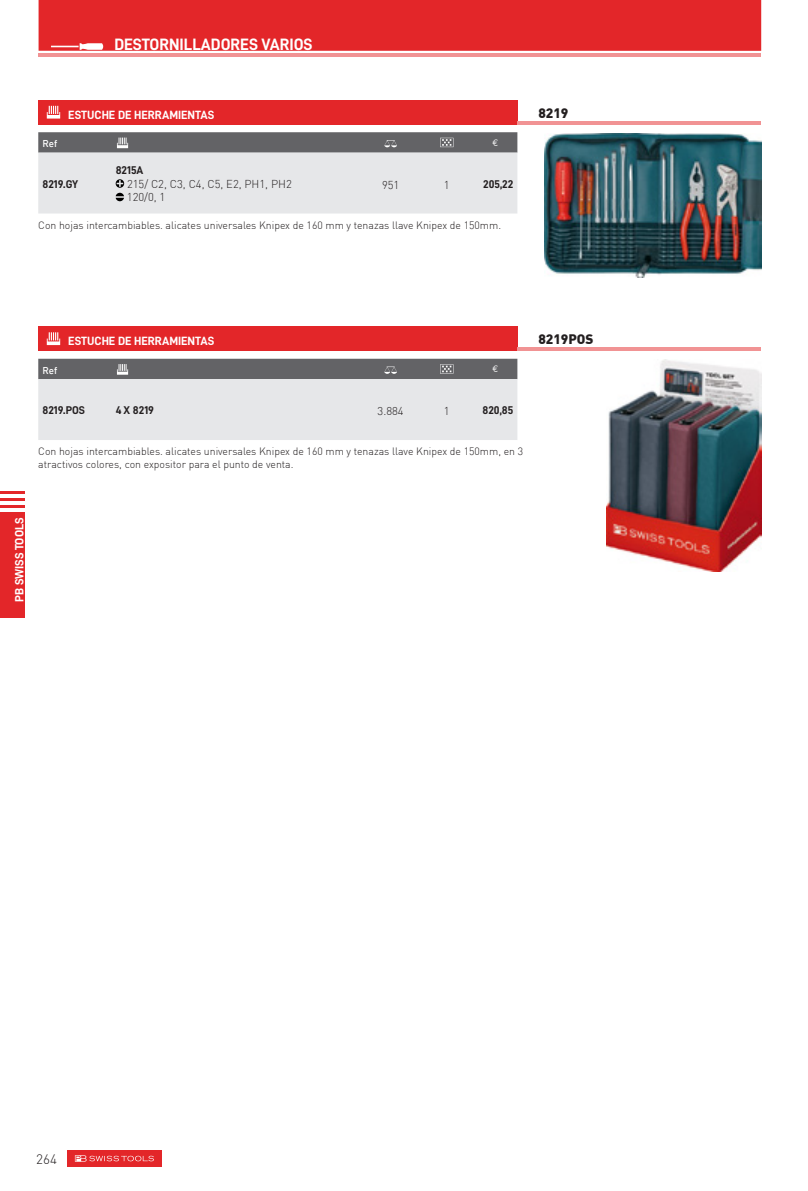
<style>
.page{position:relative;width:808px;height:1191px;background:#fff}
.page>*{position:absolute;margin:0;border:0;box-sizing:border-box;transform-origin:0 0}
.Cabecera_página_izqu{font:16.5px "D DIN Bold";color:#fff}
.Referencia_PB{font:900 13.5px "DIN";color:#231f20}
.t1{font:300 13.5px "DIN";color:#231f20}
.t2{font:12px "D DIN Bold";color:#fff}
.texto_tabla{font:300 11.25px "DIN";color:#231f20}
.Tabla_bold{font:11.25px "D DIN Bold";color:#231f20}
.Precios{font:11.25px "D DIN Bold";color:#231f20}
.t3{font:300 10.5px/12.6px "DIN";color:#231f20}
.Tabla_cabecera{font:500 9.75px "DIN";color:#fff}
</style>
<div class="page">
<div style="left:0;top:491px;width:25px;height:126px;background:#e32629"></div>
<div style="left:67px;top:1149px;width:95px;height:17px;background:#e32629"></div>
<svg style="left:75px;top:1155px;width:79px;height:6px"></svg>
<hr style="left:39px;top:53px;width:722px;height:3px;background:#f19394">
<div style="left:39px;top:0;width:722px;height:51px;background:#e32629"></div>
<hr style="left:0;top:494px;width:29px;height:3px;background:#fff">
<hr style="left:0;top:501px;width:29px;height:3px;background:#fff">
<hr style="left:0;top:509px;width:29px;height:3px;background:#fff">
<svg style="left:51px;top:43px;width:52px;height:7px"></svg>
<div style="left:38px;top:100px;width:479px;height:24px;background:#e32629"></div>
<svg style="left:47px;top:106px;width:13px;height:13px"></svg>
<div style="left:38px;top:326px;width:479px;height:25px;background:#e32629"></div>
<svg style="left:47px;top:332px;width:13px;height:13px"></svg>
<img style="left:544px;top:134px;width:217px;height:144px">
<img style="left:606px;top:359px;width:155px;height:212px">
<hr style="left:517px;top:121px;width:244px;height:3px;background:#f19394">
<hr style="left:517px;top:348px;width:244px;height:3px;background:#f19394">
<svg style="left:38px;top:132px;width:479px;height:81px;background:#c5c6c8"></svg>
<svg style="left:38px;top:359px;width:479px;height:81px;background:#c6c6c9"></svg>
<p class="Cabecera_página_izqu" style="left:114px;top:35px;width:200px">DESTORNILLADORES VARIOS</p>
<p class="t2" style="left:68px;top:108px;width:147px">ESTUCHE DE HERRAMIENTAS</p>
<p class="Tabla_cabecera" style="left:43px;top:138px;width:16px">Ref</p>
<p class="Tabla_bold" style="left:43px;top:178px;width:37px">8219.GY</p>
<p class="Tabla_bold" style="left:116px;top:164px;width:29px">8215A</p>
<p class="texto_tabla" style="left:127px;top:177px;width:166px">215/ C2, C3, C4, C5, E2, PH1, PH2</p>
<p class="texto_tabla" style="left:127px;top:190px;width:40px">120/0, 1</p>
<p class="texto_tabla" style="left:382px;top:178px;width:19px">951</p>
<p class="texto_tabla" style="left:444px;top:178px;width:7px">1</p>
<p class="Precios" style="left:483px;top:178px;width:32px">205,22</p>
<p class="t3" style="left:38px;top:218px;width:464px">Con hojas intercambiables. alicates universales Knipex de 160 mm y tenazas llave Knipex de 150mm.</p>
<p class="Referencia_PB" style="left:538px;top:104px;width:32px">8219</p>
<p class="t2" style="left:68px;top:334px;width:147px">ESTUCHE DE HERRAMIENTAS</p>
<p class="Tabla_cabecera" style="left:43px;top:364px;width:16px">Ref</p>
<p class="Tabla_bold" style="left:43px;top:404px;width:44px">8219.POS</p>
<p class="Tabla_bold" style="left:116px;top:404px;width:40px">4 X 8219</p>
<p class="texto_tabla" style="left:378px;top:404px;width:28px">3.884</p>
<p class="texto_tabla" style="left:444px;top:404px;width:7px">1</p>
<p class="Precios" style="left:482px;top:404px;width:32px">820,85</p>
<p class="t3" style="left:38px;top:445px;width:486px">Con hojas intercambiables. alicates universales Knipex de 160 mm y tenazas llave Knipex de 150mm, en 3 atractivos colores, con expositor para el punto de venta.</p>
<p class="Referencia_PB" style="left:538px;top:330px;width:57px">8219POS</p>
<p class="t2" style="left:13px;top:602px;width:86px;rotate:-90deg">PB SWISS TOOLS</p>
<p class="t1" style="left:36px;top:1150px;width:22px">264</p>
</div>
